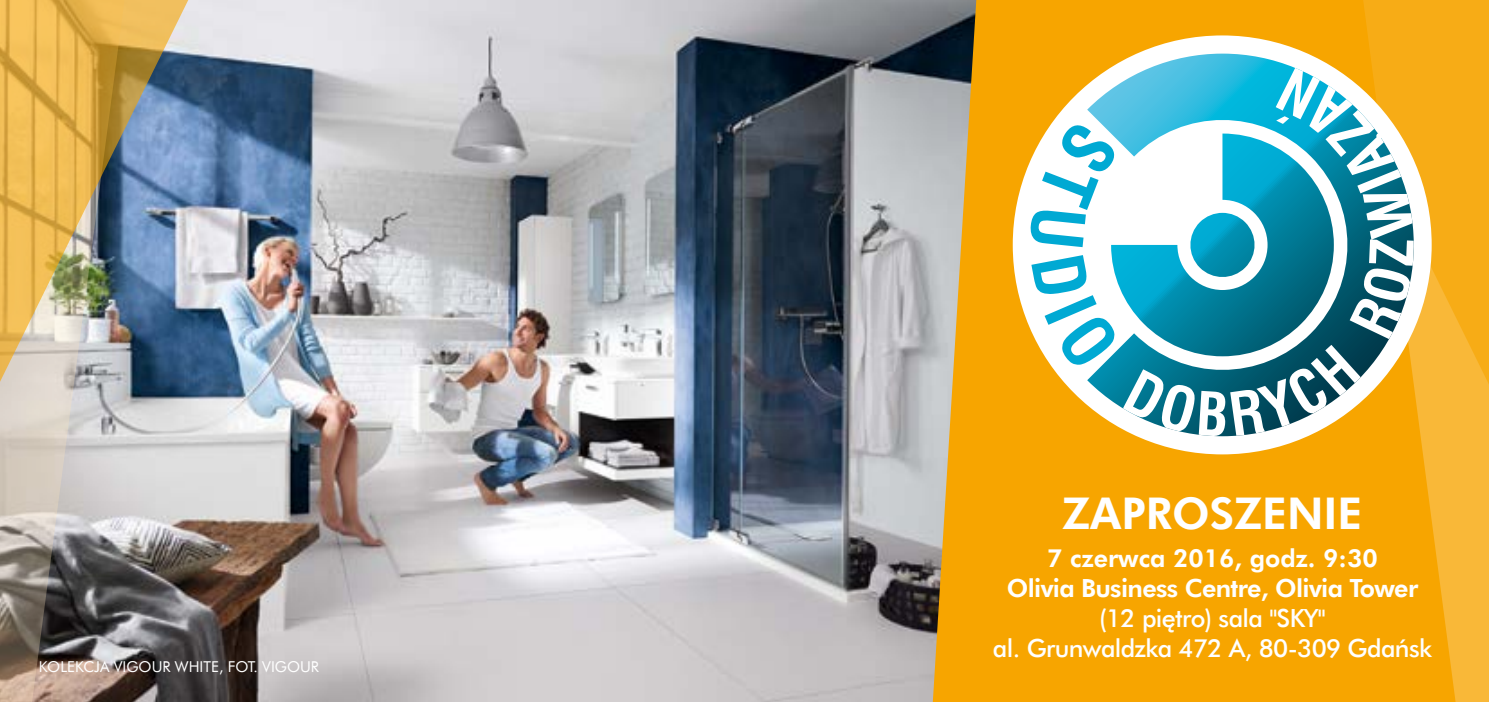
<style>
.page{position:relative;width:1489px;height:702px;background:#fff}
.page>*{position:absolute;margin:0;border:0;box-sizing:border-box;transform-origin:0 0}
.t1{font:43.75px "Futura Hv EU";color:#fff}
.t2{font:25px "Futura Md EU";letter-spacing:-.025em;color:#fff}
.t3{font:25px "Futura Hv EU";letter-spacing:-.025em;color:#fff}
.t4{font:25px "Futura Hv EU";color:#fff}
.t5{font:15px "Futura EU";color:#fff}
</style>
<div class="page">
<div style="left:909px;top:0;width:579px;height:702px;background:#f7a500"></div>
<img style="left:143px;top:0;width:833px;height:702px">
<svg style="left:1452px;top:679px;width:36px;height:23px"></svg>
<svg style="left:1268px;top:0;width:220px;height:679px"></svg>
<svg style="left:0;top:679px;width:143px;height:23px;background:#9c8374"></svg>
<img style="left:0;top:0;width:219px;height:679px">
<div style="left:1012px;top:35px;width:419px;height:419px;background:#fff;border-radius:50%"></div>
<svg style="left:1087px;top:54px;width:326px;height:375px"></svg>
<svg style="left:1114px;top:133px;width:8px;height:223px"></svg>
<svg style="left:1030px;top:123px;width:84px;height:242px"></svg>
<svg style="left:1122px;top:68px;width:291px;height:368px"></svg>
<p class="t5" style="left:39px;top:657px;width:281px">KOLEKCJA VIGOUR WHITE, FOT. VIGOUR</p>
<p class="t1" style="left:1062px;top:486px;width:301px">ZAPROSZENIE</p>
<p class="t4" style="left:1047px;top:542px;width:332px">7 czerwca 2016, godz. 9:30</p>
<p class="t3" style="left:1006px;top:572px;width:413px">Olivia Business Centre, Olivia Tower</p>
<p class="t2" style="left:1099px;top:603px;width:228px">(12 piętro) sala "SKY"</p>
<p class="t2" style="left:992px;top:633px;width:440px">al. Grunwaldzka 472 A, 80-309 Gdańsk</p>
</div>
